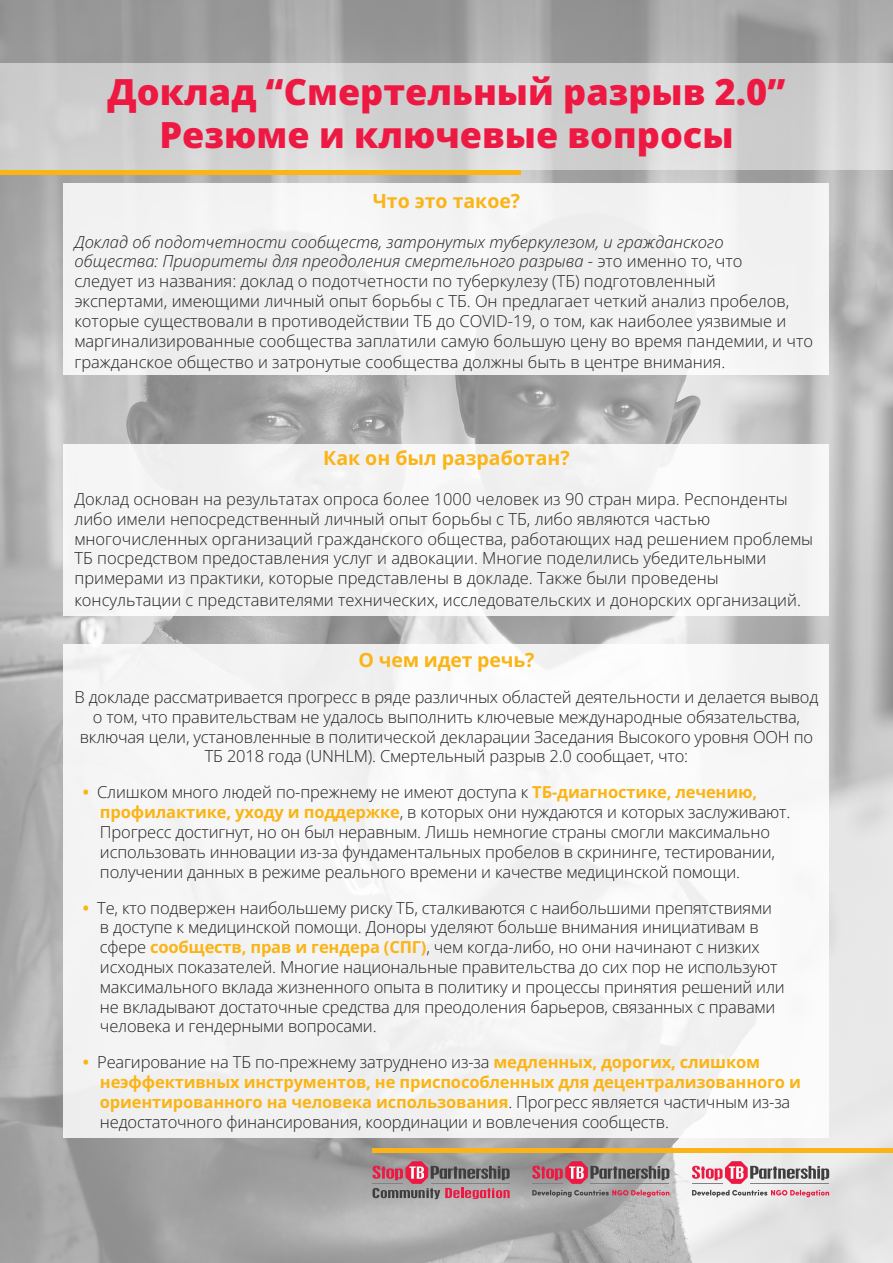
<style>
.page{position:relative;width:893px;height:1263px;background:#fff}
.page>*{position:absolute;margin:0;border:0;box-sizing:border-box;transform-origin:0 0}
.t1{font:800 36px "Open Sans";color:#ed1943}
.t2{font:700 19.5px "Open Sans";color:#fbb416}
.t3{font:300 16.5px/19.8px "Open Sans";letter-spacing:-.01em;color:#231f20}
.s1{font-style:italic}
.s2{font-weight:700;color:#fbb416}
</style>
<div class="page">
<img style="left:0;top:0;width:893px;height:1263px">
<div style="left:0;top:64px;width:892px;height:106px;background:linear-gradient(to bottom,#cfcfcf,#d6d6d6)"></div>
<div style="left:64px;top:444px;width:765px;height:171px;background:#f3f3f3"></div>
<div style="left:64px;top:183px;width:765px;height:191px;background:#f2f2f2"></div>
<hr style="left:0;top:170px;width:520px;height:4px;background:#fbb416">
<svg style="left:372px;top:1161px;width:138px;height:39px;background:#a17d84"></svg>
<hr style="left:431px;top:1183px;width:79px;height:1px;background:#808285">
<hr style="left:372px;top:1183px;width:31px;height:1px;background:#808285">
<svg style="left:532px;top:1161px;width:137px;height:23px;background:#a17b83"></svg>
<hr style="left:590px;top:1183px;width:79px;height:1px;background:#808285">
<hr style="left:532px;top:1183px;width:31px;height:1px;background:#808285">
<svg style="left:532px;top:1190px;width:137px;height:7px"></svg>
<svg style="left:692px;top:1161px;width:137px;height:23px"></svg>
<hr style="left:750px;top:1183px;width:79px;height:1px;background:#808285">
<hr style="left:692px;top:1183px;width:30px;height:1px;background:#808285">
<svg style="left:692px;top:1190px;width:137px;height:7px"></svg>
<hr style="left:372px;top:1148px;width:521px;height:4px;background:#fbb416">
<div style="left:64px;top:644px;width:765px;height:493px;background:#f5f5f5"></div>
<p class="t1" style="left:108px;top:65px;width:679px">Доклад “Смертельный разрыв 2.0”</p>
<p class="t1" style="left:159px;top:108px;width:576px">Резюме и ключевые вопросы</p>
<p class="t2" style="left:373px;top:187px;width:149px">Что это такое?</p>
<p class="t3" style="left:74px;top:231px;width:740px"><span class="s1">Доклад об подотчетности сообществ, затронутых туберкулезом, и гражданского<br>общества: Приоритеты для преодоления смертельного разрыва</span> - это именно то, что<br>следует из названия: доклад о подотчетности по туберкулезу (ТБ) подготовленный<br>экспертами, имеющими личный опыт борьбы с ТБ. Он предлагает четкий анализ пробелов, которые существовали в противодействии ТБ до COVID-19, о том, как наиболее уязвимые и маргинализированные сообщества заплатили самую большую цену во время пандемии, и что</p>
<p class="t3" style="left:74px;top:352px;width:652px">гражданское общество и затронутые сообщества должны быть в центре внимания.</p>
<p class="t2" style="left:323px;top:444px;width:248px">Как он был разработан?</p>
<p class="t3" style="left:74px;top:489px;width:740px">Доклад основан на результатах опроса более 1000 человек из 90 стран мира. Респонденты либо имели непосредственный личный опыт борьбы с ТБ, либо являются частью многочисленных организаций гражданского общества, работающих над решением проблемы ТБ посредством предоставления услуг и адвокации. Многие поделились убедительными примерами из практики, которые представлены в докладе. Также были проведены</p>
<p class="t3" style="left:74px;top:589px;width:728px">консультации с представителями технических, исследовательских и донорских организаций.</p>
<p class="t2" style="left:359px;top:646px;width:177px">О чем идет речь?</p>
<p class="t3" style="left:74px;top:687px;width:745px;text-align:center">В докладе рассматривается прогресс в ряде различных областей деятельности и делается вывод о том, что правительствам не удалось выполнить ключевые международные обязательства, включая цели, установленные в политической декларации Заседания Высокого уровня ООН по ТБ 2018 года (UNHLM). Смертельный разрыв 2.0 сообщает, что:</p>
<p class="t3" style="left:100px;top:782px;width:692px;text-indent:-17px"><span class="s2">•</span> Слишком много людей по-прежнему не имеют доступа к <span class="s2">ТБ-диагностике, лечению, профилактике, уходу и поддержке</span>, в которых они нуждаются и которых заслуживают.<br>Прогресс достигнут, но он был неравным. Лишь немногие страны смогли максимально использовать инновации из-за фундаментальных пробелов в скрининге, тестировании, получении данных в режиме реального времени и качестве медицинской помощи.</p>
<p class="t3" style="left:100px;top:897px;width:686px;text-indent:-17px"><span class="s2">•</span> Те, кто подвержен наибольшему риску ТБ, сталкиваются с наибольшими препятствиями в доступе к медицинской помощи. Доноры уделяют больше внимания инициативам в сфере <span class="s2">сообществ, прав и гендера (СПГ)</span>, чем когда-либо, но они начинают с низких исходных показателей. Многие национальные правительства до сих пор не используют максимального вклада жизненного опыта в политику и процессы принятия решений или не вкладывают достаточные средства для преодоления барьеров, связанных с правами человека и гендерными вопросами.</p>
<p class="t3" style="left:100px;top:1052px;width:703px;text-indent:-17px"><span class="s2">•</span> Реагирование на ТБ по-прежнему затруднено из-за <span class="s2">медленных, дорогих, слишком неэффективных инструментов, не приспособленных для децентрализованного и ориентированного на человека использования</span>. Прогресс является частичным из-за недостаточного финансирования, координации и вовлечения сообществ.</p>
</div>
